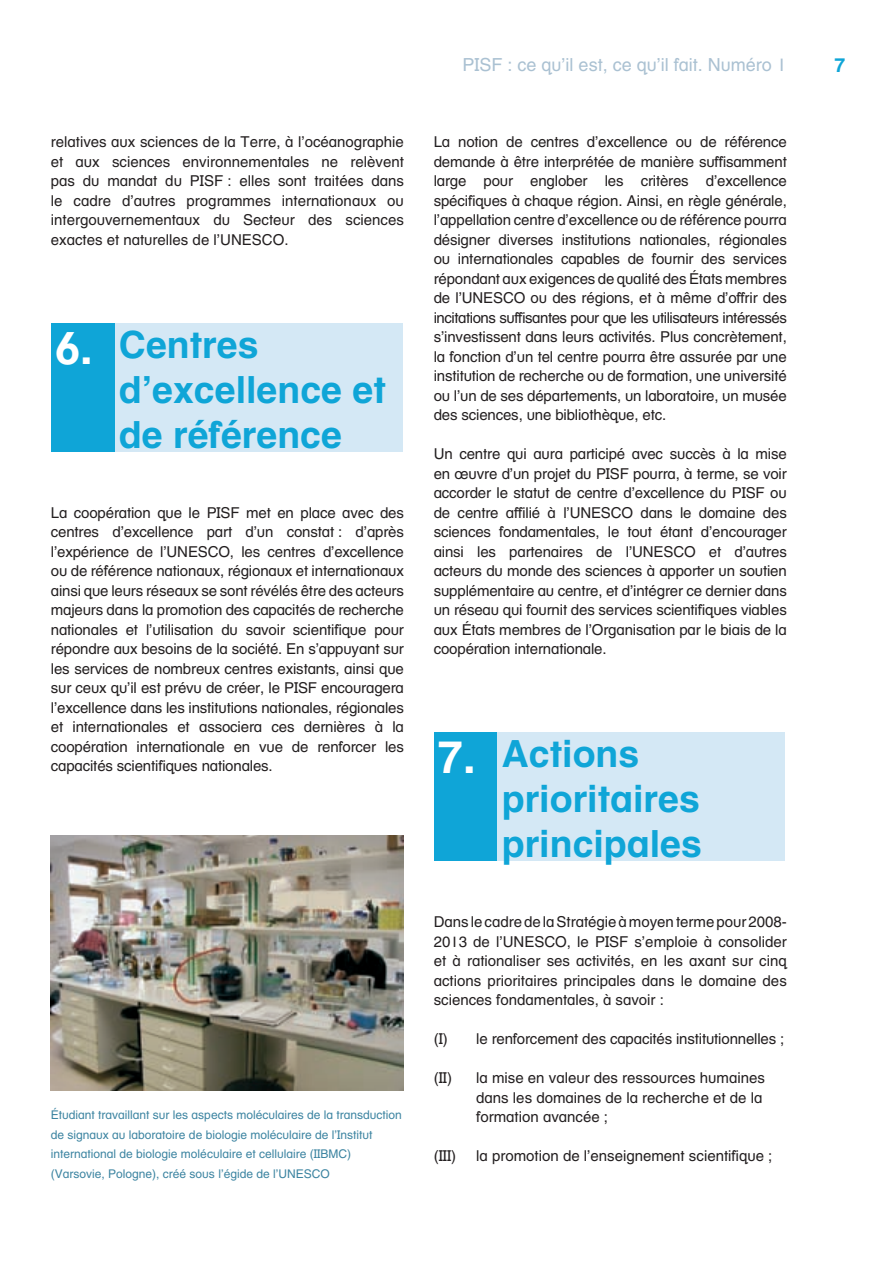
<style>
.page{position:relative;width:893px;height:1263px;background:#fff}
.page>*{position:absolute;margin:0;border:0;box-sizing:border-box;transform-origin:0 0}
.t1{font:700 37.5px/45px "Helvetica Textbook LT";color:#0fa5d7}
.t2{font:700 19.5px "Helvetica Textbook LT";color:#0fa5d7}
.t3{font:18px "Helvetica Textbook LT";color:#aac1d2}
.t4{font:15px/19.5px "Helvetica Textbook LT";color:#231f20;text-align:justify}
.t5{font:12px/19.5px "Helvetica Textbook LT";color:#3c84a1}
.s1{font-size:45px;color:#fff}
</style>
<div class="page">
<div style="left:51px;top:323px;width:64px;height:129px;background:#0fa5d7"></div>
<div style="left:115px;top:323px;width:287px;height:129px;background:#d4e8f5"></div>
<div style="left:433px;top:732px;width:64px;height:129px;background:#0fa5d7"></div>
<div style="left:497px;top:732px;width:288px;height:129px;background:#d4e8f5"></div>
<img style="left:51px;top:836px;width:353px;height:255px">
<p class="t4" style="left:51px;top:134px;width:354px">relatives aux sciences de la Terre, à l’océanographie et aux sciences environnementales ne relèvent pas du mandat du PISF : elles sont traitées dans le cadre d’autres programmes internationaux ou intergouvernementaux du Secteur des sciences exactes et naturelles de l’UNESCO.</p>
<h1 class="t1" style="left:119px;top:325px;width:268px;text-indent:-64px"><span class="s1">6.</span> Centres d’excellence et de référence</h1>
<p class="t4" style="left:51px;top:504px;width:354px">La coopération que le PISF met en place avec des centres d’excellence part d’un constat : d’après l’expérience de l’UNESCO, les centres d’excellence ou de référence nationaux, régionaux et internationaux ainsi que leurs réseaux se sont révélés être des acteurs majeurs dans la promotion des capacités de recherche nationales et l’utilisation du savoir scientifique pour répondre aux besoins de la société. En s’appuyant sur les services de nombreux centres existants, ainsi que sur ceux qu’il est prévu de créer, le PISF encouragera l’excellence dans les institutions nationales, régionales et internationales et associera ces dernières à la coopération internationale en vue de renforcer les capacités scientifiques nationales.</p>
<p class="t5" style="left:51px;top:1107px;width:352px">Étudiant travaillant sur les aspects moléculaires de la transduction de signaux au laboratoire de biologie moléculaire de l’Institut international de biologie moléculaire et cellulaire (IIBMC) (Varsovie, Pologne), créé sous l’égide de l’UNESCO</p>
<p class="t3" style="left:462px;top:57px;width:326px">PISF : ce qu’il est, ce qu’il fait. Numéro 1</p>
<h2 class="t2" style="left:834px;top:57px;width:12px">7</h2>
<p class="t4" style="left:433px;top:134px;width:354px">La notion de centres d’excellence ou de référence demande à être interprétée de manière suffisamment large pour englober les critères d’excellence spécifiques à chaque région. Ainsi, en règle générale, l’appellation centre d’excellence ou de référence pourra désigner diverses institutions nationales, régionales ou internationales capables de fournir des services répondant aux exigences de qualité des États membres de l’UNESCO ou des régions, et à même d’offrir des incitations suffisantes pour que les utilisateurs intéressés s’investissent dans leurs activités. Plus concrètement, la fonction d’un tel centre pourra être assurée par une institution de recherche ou de formation, une université ou l’un de ses départements, un laboratoire, un musée des sciences, une bibliothèque, etc.</p>
<p class="t4" style="left:433px;top:446px;width:354px">Un centre qui aura participé avec succès à la mise en œuvre d’un projet du PISF pourra, à terme, se voir accorder le statut de centre d’excellence du PISF ou de centre affilié à l’UNESCO dans le domaine des sciences fondamentales, le tout étant d’encourager ainsi les partenaires de l’UNESCO et d’autres acteurs du monde des sciences à apporter un soutien supplémentaire au centre, et d’intégrer ce dernier dans un réseau qui fournit des services scientifiques viables aux États membres de l’Organisation par le biais de la coopération internationale.</p>
<h1 class="t1" style="left:502px;top:734px;width:202px;text-indent:-64px"><span class="s1">7.</span> Actions prioritaires principales</h1>
<p class="t4" style="left:433px;top:914px;width:354px">Dans le cadre de la Stratégie à moyen terme pour 2008- 2013 de l’UNESCO, le PISF s’emploie à consolider et à rationaliser ses activités, en les axant sur cinq actions prioritaires principales dans le domaine des sciences fondamentales, à savoir :</p>
<p class="t4" style="left:433px;top:1031px;width:352px">(I) le renforcement des capacités institutionnelles ;</p>
<p class="t4" style="left:433px;top:1070px;width:20px">(II)</p>
<p class="t4" style="left:476px;top:1070px;width:290px;text-align:left">la mise en valeur des ressources humaines dans les domaines de la recherche et de la formation avancée ;</p>
<p class="t4" style="left:433px;top:1148px;width:24px">(III)</p>
<p class="t4" style="left:476px;top:1148px;width:297px">la promotion de l’enseignement scientifique ;</p>
</div>
